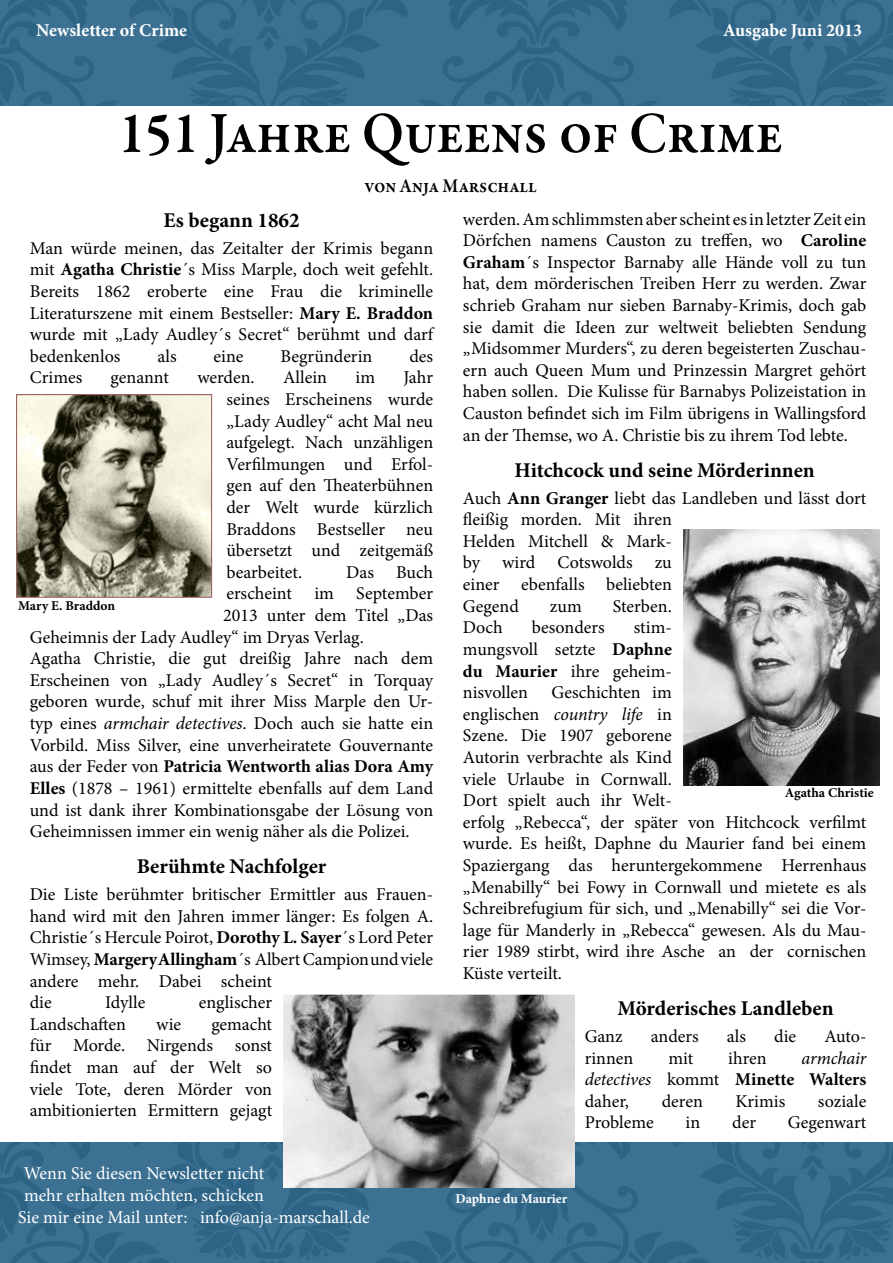
<style>
.page{position:relative;width:893px;height:1263px;background:#fff}
.page>*{position:absolute;margin:0;border:0;box-sizing:border-box;transform-origin:0 0}
.t1{font:600 59.4px "Garamond Premr Pro";letter-spacing:-.005em;color:#000;scale:.91 1}
.t2{font:700 21px "Minion Pro";color:#000}
.t3{font:600 19.8px "Garamond Premr Pro";color:#000;scale:.91 1}
.t4{font:18px/21.6px "Minion Pro";color:#000;text-align:justify}
.t5{font:18px "Minion Pro";color:#fff}
.t6{font:700 18px "Minion Pro";color:#000}
.t7{font:italic 18px/21.6px "Minion Pro";letter-spacing:-.01em;color:#000;text-align:justify}
.t8{font:700 18px "Minion Pro";color:#fff}
.t9{font:700 13.5px "Minion Pro";color:#000}
.t10{font:700 13.5px "Minion Pro";color:#fff}
.s1{font-weight:700}
.s2{font-style:italic}
.s3{font-weight:400}
.s4{font-style:normal}
.s5{font-weight:700;font-style:normal}
</style>
<div class="page">
<div style="left:0;top:0;width:893px;height:105px;background:linear-gradient(to right,#386d8f,#376c8d)"></div>
<div style="left:0;top:1143px;width:893px;height:120px;background:linear-gradient(to right,#396e8f,#376c8d)"></div>
<img style="left:684px;top:529px;width:195px;height:257px">
<img style="left:17px;top:394px;width:196px;height:204px">
<img style="left:284px;top:994px;width:290px;height:193px">
<p class="t8" style="left:36px;top:18px;width:152px">Newsletter of Crime</p>
<p class="t8" style="left:723px;top:18px;width:141px">Ausgabe Juni 2013</p>
<h1 class="t1" style="left:118px;top:97px;width:732px">151 Jahre Queens of Crime</h1>
<p class="t3" style="left:364px;top:174px;width:191px">von Anja Marschall</p>
<p class="t2" style="left:163px;top:205px;width:138px">Es begann 1862</p>
<p class="t4" style="left:30px;top:237px;width:405px">Man würde meinen, das Zeitalter der Krimis begann mit <span class="s1">Agatha Christie</span>´s Miss Marple, doch weit gefehlt.<br>Bereits 1862 eroberte eine Frau die kriminelle Literaturszene mit einem Bestseller: <span class="s1">Mary E. Braddon </span>wurde mit „Lady Audley´s Secret“ berühmt und darf bedenkenlos</p>
<p class="t4" style="left:463px;top:208px;width:405px">werden. Am schlimmsten aber scheint es in letzter Zeit ein Dörfchen namens Causton zu treffen, wo <span class="s1">Caroline Graham</span>´s Inspector Barnaby alle Hände voll zu tun hat, dem mörderischen Treiben Herr zu werden. Zwar schrieb Graham nur sieben Barnaby-Krimis, doch gab sie damit die Ideen zur weltweit beliebten Sendung „Midsommer Murders“, zu deren begeisterten Zuschau&shy;ern auch Queen Mum und Prinzessin Margret gehört haben sollen. Die Kulisse für Barnabys Polizeistation in Causton befindet sich im Film übrigens in Wallingsford an der Themse, wo A. Christie bis zu ihrem Tod lebte.</p>
<p class="t2" style="left:515px;top:455px;width:302px">Hitchcock und seine Mörderinnen</p>
<p class="t4" style="left:463px;top:487px;width:405px;text-align:left">Auch <span class="s1">Ann Granger</span> liebt das Landleben und lässt dort fleißig morden. Mit ihren<br>Helden Mitchell &amp; Mark-<br>by wird Cotswolds zu<br>einer ebenfalls beliebten<br>Gegend</p>
<p class="t4" style="left:158px;top:345px;width:21px">als</p>
<p class="t4" style="left:214px;top:345px;width:31px">eine</p>
<p class="t4" style="left:281px;top:345px;width:93px">Begründerin</p>
<p class="t4" style="left:409px;top:345px;width:25px">des</p>
<p class="t4" style="left:30px;top:367px;width:54px">Crimes</p>
<p class="t4" style="left:111px;top:367px;width:60px">genannt</p>
<p class="t4" style="left:197px;top:367px;width:59px">werden.</p>
<p class="t4" style="left:283px;top:367px;width:46px">Allein</p>
<p class="t4" style="left:356px;top:367px;width:21px">im</p>
<p class="t4" style="left:226px;top:367px;width:208px;text-indent:177px">Jahr seines Erscheinens wurde „Lady Audley“ acht Mal neu aufgelegt. Nach unzähligen Verfilmungen und Erfol&shy;gen auf den Theaterbühnen der Welt wurde kürzlich Braddons Bestseller neu übersetzt und zeitgemäß bearbeitet.</p>
<p class="t4" style="left:346px;top:561px;width:88px">Das Buch</p>
<p class="t4" style="left:226px;top:583px;width:208px">erscheint im September</p>
<p class="t4" style="left:223px;top:605px;width:211px">2013 unter dem Titel „Das</p>
<p class="t4" style="left:30px;top:626px;width:336px">Geheimnis der Lady Audley“ im Dryas Verlag.</p>
<p class="t4" style="left:30px;top:648px;width:405px">Agatha Christie, die gut dreißig Jahre nach dem</p>
<p class="t4" style="left:30px;top:669px;width:405px">Erscheinen von „Lady Audley´s Secret“ in Torquay</p>
<p class="t4" style="left:30px;top:691px;width:405px">geboren wurde, schuf mit ihrer Miss Marple den Ur-</p>
<p class="t4" style="left:30px;top:713px;width:405px">typ eines <span class="s2">armchair detectives</span>. Doch auch sie hatte ein</p>
<p class="t4" style="left:30px;top:734px;width:405px">Vorbild. Miss Silver, eine unverheiratete Gouvernante</p>
<p class="t6" style="left:30px;top:754px;width:405px"><span class="s3">aus der Feder von</span> Patricia Wentworth alias Dora Amy</p>
<p class="t4" style="left:30px;top:777px;width:405px"><span class="s1">Elles</span> (1878 – 1961) ermittelte ebenfalls auf dem Land</p>
<p class="t4" style="left:30px;top:799px;width:405px">und ist dank ihrer Kombinationsgabe der Lösung von</p>
<p class="t4" style="left:30px;top:821px;width:381px">Geheimnissen immer ein wenig näher als die Polizei.</p>
<p class="t2" style="left:137px;top:851px;width:191px">Berühmte Nachfolger</p>
<p class="t4" style="left:30px;top:884px;width:405px;text-align:left">Die Liste berühmter britischer Ermittler aus Frauen&shy;hand wird mit den Jahren immer länger: Es folgen A.<br>Christie´s Hercule Poirot, <span class="s1">Dorothy L. Sayer</span>´s Lord Peter Wimsey, <span class="s1">Margery Allingham</span>´s Albert Campion und viele andere mehr. Dabei scheint<br>die</p>
<p class="t4" style="left:550px;top:595px;width:33px">zum</p>
<p class="t4" style="left:613px;top:595px;width:60px">Sterben.</p>
<p class="t9" style="left:18px;top:597px;width:99px">Mary E. Braddon</p>
<p class="t4" style="left:463px;top:617px;width:41px">Doch</p>
<p class="t4" style="left:532px;top:617px;width:74px">besonders</p>
<p class="t4" style="left:463px;top:617px;width:210px;text-indent:171px">stim&shy;mungsvoll setzte <span class="s1">Daphne du Maurier</span> ihre geheim&shy;nisvollen</p>
<p class="t4" style="left:463px;top:682px;width:405px;text-align:left;text-indent:89px">Geschichten im<br>englischen <span class="s2">country life</span> in<br>Szene. Die 1907 geborene<br>Autorin verbrachte als Kind<br>viele Urlaube in Cornwall.<br>Dort spielt auch ihr Welt-<br>erfolg „Rebecca“, der später von Hitchcock verfilmt wurde. Es heißt, Daphne du Maurier fand bei einem Spaziergang das heruntergekommene Herrenhaus „Menabilly“ bei Fowy in Cornwall und mietete es als Schreibrefugium für sich, und „Menabilly“ sei die Vor&shy;lage für Manderly in „Rebecca“ gewesen. Als du Mau&shy;rier 1989 stirbt, wird ihre Asche an der cornischen Küste verteilt.</p>
<p class="t2" style="left:617px;top:993px;width:218px">Mörderisches Landleben</p>
<p class="t4" style="left:585px;top:1025px;width:40px">Ganz</p>
<p class="t4" style="left:651px;top:1025px;width:49px">anders</p>
<p class="t4" style="left:727px;top:1025px;width:21px">als</p>
<p class="t4" style="left:774px;top:1025px;width:23px">die</p>
<p class="t4" style="left:824px;top:1025px;width:44px">Auto-</p>
<p class="t4" style="left:585px;top:1047px;width:50px">rinnen</p>
<p class="t4" style="left:668px;top:1047px;width:26px">mit</p>
<p class="t4" style="left:728px;top:1047px;width:40px">ihren</p>
<p class="t9" style="left:785px;top:783px;width:91px">Agatha Christie</p>
<p class="t4" style="left:105px;top:992px;width:42px">Idylle</p>
<p class="t4" style="left:199px;top:992px;width:75px">englischer</p>
<p class="t4" style="left:30px;top:1013px;width:98px">Landschaften</p>
<p class="t4" style="left:156px;top:1013px;width:26px">wie</p>
<p class="t4" style="left:30px;top:1013px;width:244px;text-indent:182px">gemacht für Morde. Nirgends sonst findet man auf der Welt so viele Tote, deren Mörder von ambitionierten Ermittern gejagt</p>
<p class="t7" style="left:585px;top:1047px;width:283px;text-indent:217px">armchair detectives <span class="s4">kommt</span> <span class="s5">Minette Walters </span><span class="s4">daher,</span></p>
<p class="t4" style="left:662px;top:1090px;width:43px">deren</p>
<p class="t4" style="left:735px;top:1090px;width:51px">Krimis</p>
<p class="t4" style="left:818px;top:1090px;width:50px">soziale</p>
<p class="t4" style="left:585px;top:1112px;width:71px">Probleme</p>
<p class="t4" style="left:686px;top:1112px;width:16px">in</p>
<p class="t4" style="left:732px;top:1112px;width:25px">der</p>
<p class="t4" style="left:788px;top:1112px;width:80px">Gegenwart</p>
<p class="t5" style="left:24px;top:1161px;width:242px">Wenn Sie diesen Newsletter nicht</p>
<p class="t5" style="left:24px;top:1183px;width:242px">mehr erhalten möchten, schicken</p>
<p class="t5" style="left:18px;top:1205px;width:353px">Sie mir eine Mail unter: info@anja-marschall.de</p>
<p class="t10" style="left:455px;top:1189px;width:113px">Daphne du Maurier</p>
</div>
